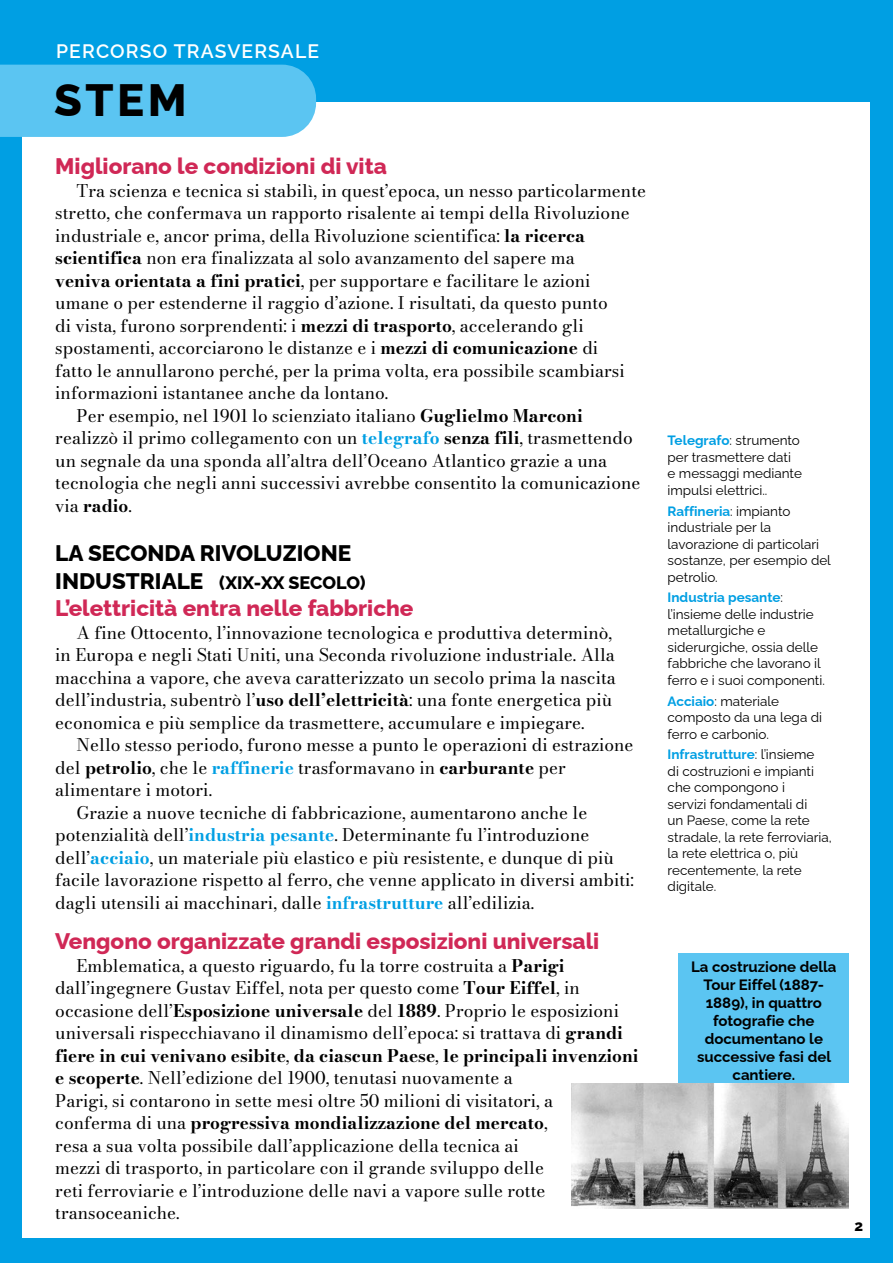
<style>
.page{position:relative;width:893px;height:1263px;background:#009fe3}
.page>*{position:absolute;margin:0;border:0;box-sizing:border-box;transform-origin:0 0}
.t1{font:800 45.3px "Raleway";color:#000}
.t2{font:800 22.5px "Raleway";color:#d02856}
.t3{font:800 22.5px "Raleway";color:#000}
.t4{font:600 19.5px "Raleway";letter-spacing:.06em;color:#fff}
.t5{font:800 18px "Raleway";color:#000}
.t6{font:17.25px/22.5px "Bodoni Moda 9 pt";color:#000}
.t7{font:700 17.25px "Bodoni Moda 9 pt";color:#000}
.t8{font:700 15px/18px "Raleway";color:#000;text-align:center}
.t9{font:800 15px "Raleway";color:#000}
.t10{font:13.5px/16.5px "Raleway";color:#000}
.s1{font-weight:700}
.s2{font-weight:700;color:#009fe3}
.s3{font-weight:400}
.s4{font-size:22.5px}
</style>
<div class="page">
<div style="left:23px;top:102px;width:847px;height:1136px;background:#fff"></div>
<div style="left:0;top:65px;width:316px;height:72px;background:#5bc5f2"></div>
<div style="left:679px;top:954px;width:170px;height:130px;background:#5bc5f2"></div>
<img style="left:571px;top:1084px;width:277px;height:125px">
<p class="t4" style="left:56px;top:36px;width:265px">PERCORSO TRASVERSALE</p>
<h1 class="t1" style="left:54px;top:64px;width:134px">STEM</h1>
<h2 class="t2" style="left:55px;top:148px;width:333px">Migliorano le condizioni di vita</h2>
<p class="t6" style="left:77px;top:179px;width:571px">Tra scienza e tecnica si stabilì, in quest’epoca, un nesso particolarmente</p>
<p class="t6" style="left:55px;top:202px;width:576px">stretto, che confermava un rapporto risalente ai tempi della Rivoluzione</p>
<p class="t6" style="left:55px;top:224px;width:531px">industriale e, ancor prima, della Rivoluzione scientifica: <span class="s1">la ricerca</span></p>
<p class="t6" style="left:55px;top:247px;width:521px"><span class="s1">scientifica</span> non era finalizzata al solo avanzamento del sapere ma</p>
<p class="t6" style="left:55px;top:269px;width:537px"><span class="s1">veniva orientata a fini pratici</span>, per supportare e facilitare le azioni</p>
<p class="t6" style="left:55px;top:292px;width:554px">umane o per estenderne il raggio d’azione. I risultati, da questo punto</p>
<p class="t6" style="left:55px;top:314px;width:530px">di vista, furono sorprendenti: i <span class="s1">mezzi di trasporto</span>, accelerando gli</p>
<p class="t6" style="left:55px;top:337px;width:544px">spostamenti, accorciarono le distanze e i <span class="s1">mezzi di comunicazione</span> di</p>
<p class="t6" style="left:55px;top:359px;width:571px">fatto le annullarono perché, per la prima volta, era possibile scambiarsi</p>
<p class="t6" style="left:55px;top:382px;width:335px">informazioni istantanee anche da lontano.</p>
<p class="t6" style="left:77px;top:404px;width:508px">Per esempio, nel 1901 lo scienziato italiano <span class="s1">Guglielmo Marconi</span></p>
<p class="t6" style="left:55px;top:427px;width:579px">realizzò il primo collegamento con un <span class="s2">telegrafo</span> <span class="s1">senza fili</span>, trasmettendo</p>
<p class="t6" style="left:55px;top:449px;width:553px">un segnale da una sponda all’altra dell’Oceano Atlantico grazie a una</p>
<p class="t6" style="left:55px;top:472px;width:587px">tecnologia che negli anni successivi avrebbe consentito la comunicazione</p>
<p class="t7" style="left:55px;top:494px;width:78px"><span class="s3">via</span> radio<span class="s3">.</span></p>
<h2 class="t3" style="left:55px;top:535px;width:297px">LA SECONDA RIVOLUZIONE</h2>
<p class="t5" style="left:55px;top:568px;width:312px"><span class="s4">INDUSTRIALE</span> (XIX-XX SECOLO)</p>
<h2 class="t2" style="left:55px;top:590px;width:360px">L’elettricità entra nelle fabbriche</h2>
<p class="t6" style="left:55px;top:621px;width:562px;text-indent:21px">A fine Ottocento, l’innovazione tecnologica e produttiva determinò, in Europa e negli Stati Uniti, una Seconda rivoluzione industriale. Alla macchina a vapore, che aveva caratterizzato un secolo prima la nascita dell’industria, subentrò l’<span class="s1">uso dell’elettricità</span>: una fonte energetica più economica e più semplice da trasmettere, accumulare e impiegare.</p>
<p class="t6" style="left:77px;top:734px;width:559px">Nello stesso periodo, furono messe a punto le operazioni di estrazione</p>
<p class="t6" style="left:55px;top:756px;width:512px">del <span class="s1">petrolio</span>, che le <span class="s2">raffinerie</span> trasformavano in <span class="s1">carburante</span> per</p>
<p class="t6" style="left:55px;top:779px;width:158px">alimentare i motori.</p>
<p class="t6" style="left:77px;top:801px;width:512px">Grazie a nuove tecniche di fabbricazione, aumentarono anche le</p>
<p class="t6" style="left:55px;top:824px;width:536px">potenzialità dell’<span class="s2">industria pesante</span>. Determinante fu l’introduzione</p>
<p class="t6" style="left:55px;top:846px;width:560px">dell’<span class="s2">acciaio</span>, un materiale più elastico e più resistente, e dunque di più</p>
<p class="t6" style="left:55px;top:869px;width:580px">facile lavorazione rispetto al ferro, che venne applicato in diversi ambiti:</p>
<p class="t6" style="left:55px;top:891px;width:480px">dagli utensili ai macchinari, dalle <span class="s2">infrastrutture</span> all’edilizia.</p>
<h2 class="t2" style="left:55px;top:923px;width:546px">Vengono organizzate grandi esposizioni universali</h2>
<p class="t6" style="left:55px;top:954px;width:585px;text-indent:21px">Emblematica, a questo riguardo, fu la torre costruita a <span class="s1">Parigi </span>dall’ingegnere Gustav Eiffel, nota per questo come <span class="s1">Tour Eiffel</span>, in occasione dell’<span class="s1">Esposizione universale</span> del <span class="s1">1889</span>. Proprio le esposizioni universali rispecchiavano il dinamismo dell’epoca: si trattava di <span class="s1">grandi fiere in cui venivano esibite</span>, <span class="s1">da ciascun Paese</span>, <span class="s1">le principali invenzioni e scoperte</span>. Nell’edizione del 1900, tenutasi nuovamente a<br>Parigi, si contarono in sette mesi oltre 50 milioni di visitatori, a<br>conferma di una <span class="s1">progressiva mondializzazione del mercato</span>,<br>resa a sua volta possibile dall’applicazione della tecnica ai<br>mezzi di trasporto, in particolare con il grande sviluppo delle<br>reti ferroviarie e l’introduzione delle navi a vapore sulle rotte transoceaniche.</p>
<p class="t10" style="left:668px;top:431px;width:136px"><span class="s2">Telegrafo</span>: strumento per trasmettere dati e messaggi mediante impulsi elettrici..</p>
<p class="t10" style="left:668px;top:501px;width:165px"><span class="s2">Raffineria</span>: impianto industriale per la lavorazione di particolari sostanze, per esempio del petrolio.</p>
<p class="t10" style="left:668px;top:588px;width:159px"><span class="s2">Industria pesante</span>: l’insieme delle industrie metallurgiche e siderurgiche, ossia delle fabbriche che lavorano il ferro e i suoi componenti.</p>
<p class="t10" style="left:668px;top:691px;width:156px"><span class="s2">Acciaio</span>: materiale composto da una lega di ferro e carbonio.</p>
<p class="t10" style="left:668px;top:745px;width:166px"><span class="s2">Infrastrutture</span>: l’insieme<br>di costruzioni e impianti che compongono i<br>servizi fondamentali di<br>un Paese, come la rete stradale, la rete ferroviaria, la rete elettrica o, più recentemente, la rete digitale.</p>
<p class="t8" style="left:691px;top:956px;width:147px">La costruzione della<br>Tour Eiffel (1887-<br>1889), in quattro fotografie che documentano le successive fasi del cantiere.</p>
<p class="t9" style="left:854px;top:1213px;width:10px">2</p>
</div>
